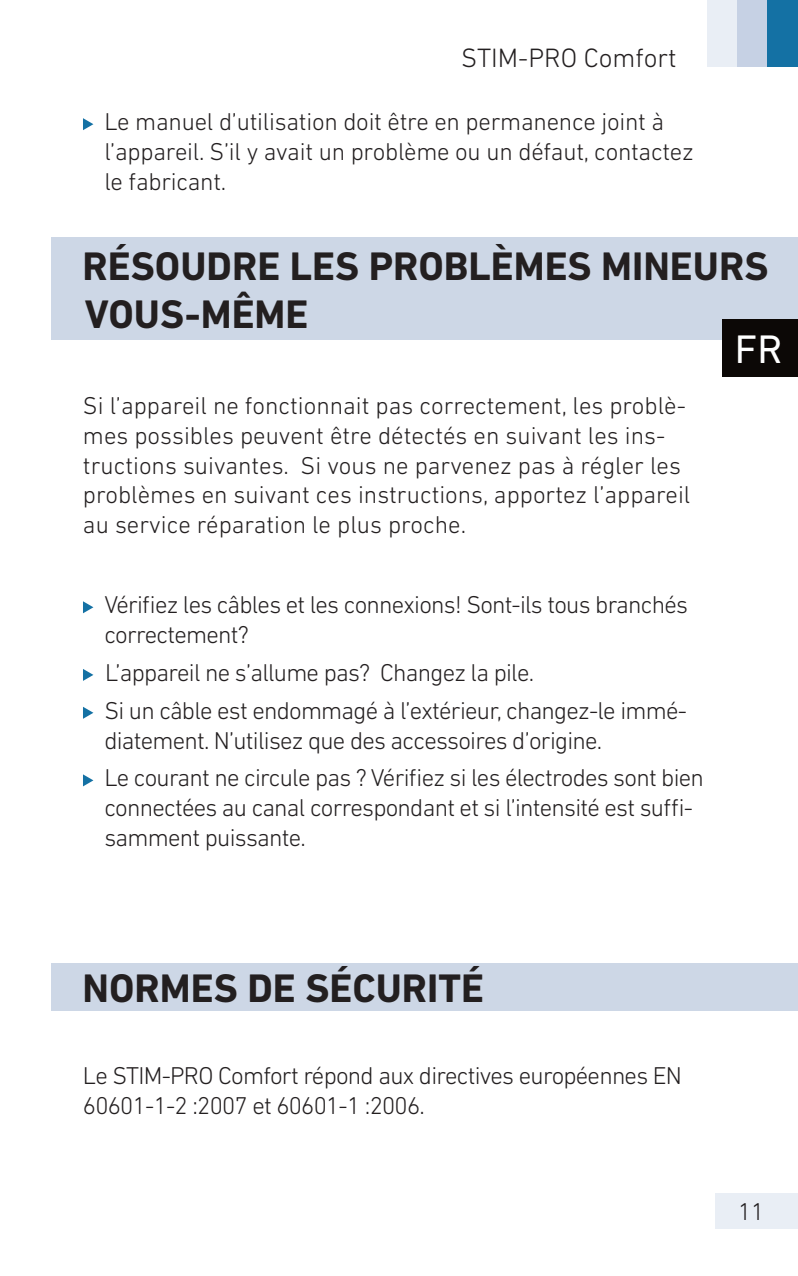
<style>
.page{position:relative;width:798px;height:1276px;background:#fff}
.page>*{position:absolute;margin:0;border:0;box-sizing:border-box;transform-origin:0 0}
.R_Schwarz_unterlegt{font:700 40.5px/48.6px "DIN Next LT Pro";color:#231f20}
.t1{font:40.5px "DIN Next LT Pro";color:#fff}
.t2{font:300 27px "DIN Next LT Pro";color:#231f20}
.Aufzählung{font:300 24.75px/29.7px "DIN Next LT Pro";letter-spacing:-.03em;color:#231f20}
.laufender_Text{font:300 24.75px/29.7px "DIN Next LT Pro";color:#231f20}
.Aufzählung-2{font:300 24.75px/29.7px "DIN Next LT Pro";letter-spacing:-.01em;color:#231f20}
.laufender_Text-2{font:300 24.75px/29.7px "DIN Next LT Pro";letter-spacing:-.03em;color:#231f20}
</style>
<div class="page">
<svg style="left:83px;top:601px;width:10px;height:12px"></svg>
<svg style="left:83px;top:669px;width:10px;height:12px"></svg>
<svg style="left:83px;top:707px;width:10px;height:12px"></svg>
<svg style="left:83px;top:774px;width:10px;height:12px"></svg>
<svg style="left:83px;top:118px;width:10px;height:12px"></svg>
<div style="left:51px;top:238px;width:746px;height:102px;background:#cdd7e6"></div>
<div style="left:51px;top:963px;width:746px;height:48px;background:#cdd7e6"></div>
<div style="left:714px;top:1193px;width:83px;height:35px;background:#e9eef5"></div>
<div style="left:706px;top:0;width:31px;height:67px;background:#e9eef5"></div>
<div style="left:737px;top:0;width:30px;height:67px;background:#c6d1e4"></div>
<div style="left:767px;top:0;width:30px;height:67px;background:#1471a4"></div>
<div style="left:722px;top:319px;width:75px;height:58px;background:#0c0806"></div>
<p class="t2" style="left:461px;top:42px;width:217px">STIM-PRO Comfort</p>
<p class="Aufzählung-2" style="left:104px;top:107px;width:590px">Le manuel d’utilisation doit être en permanence joint à l’appareil. S’il y avait un problème ou un défaut, contactez le fabricant.</p>
<p class="R_Schwarz_unterlegt" style="left:83px;top:241px;width:687px">RÉSOUDRE LES PROBLÈMES MINEURS<br>VOUS-MÊME</p>
<p class="laufender_Text" style="left:83px;top:390px;width:608px">Si l’appareil ne fonctionnait pas correctement, les problè&shy;mes possibles peuvent être détectés en suivant les ins&shy;tructions suivantes. Si vous ne parvenez pas à régler les problèmes en suivant ces instructions, apportez l’appareil au service réparation le plus proche.</p>
<p class="Aufzählung" style="left:104px;top:590px;width:585px">Vérifiez les câbles et les connexions! Sont-ils tous branchés correctement?</p>
<p class="Aufzählung" style="left:105px;top:657px;width:430px">L’appareil ne s’allume pas? Changez la pile.</p>
<p class="Aufzählung" style="left:104px;top:695px;width:584px">Si un câble est endommagé à l’extérieur, changez-le immé&shy;diatement. N’utilisez que des accessoires d’origine.</p>
<p class="Aufzählung" style="left:104px;top:763px;width:601px">Le courant ne circule pas ? Vérifiez si les électrodes sont bien connectées au canal correspondant et si l’intensité est suffi&shy;samment puissante.</p>
<h1 class="t1" style="left:734px;top:326px;width:49px">FR</h1>
<p class="R_Schwarz_unterlegt" style="left:83px;top:964px;width:402px">NORMES DE SÉCURITÉ</p>
<p class="laufender_Text-2" style="left:83px;top:1060px;width:600px">Le STIM-PRO Comfort répond aux directives européennes EN<br>60601-1-2 :2007 et 60601-1 :2006.</p>
<p class="laufender_Text" style="left:737px;top:1196px;width:28px">11</p>
</div>
